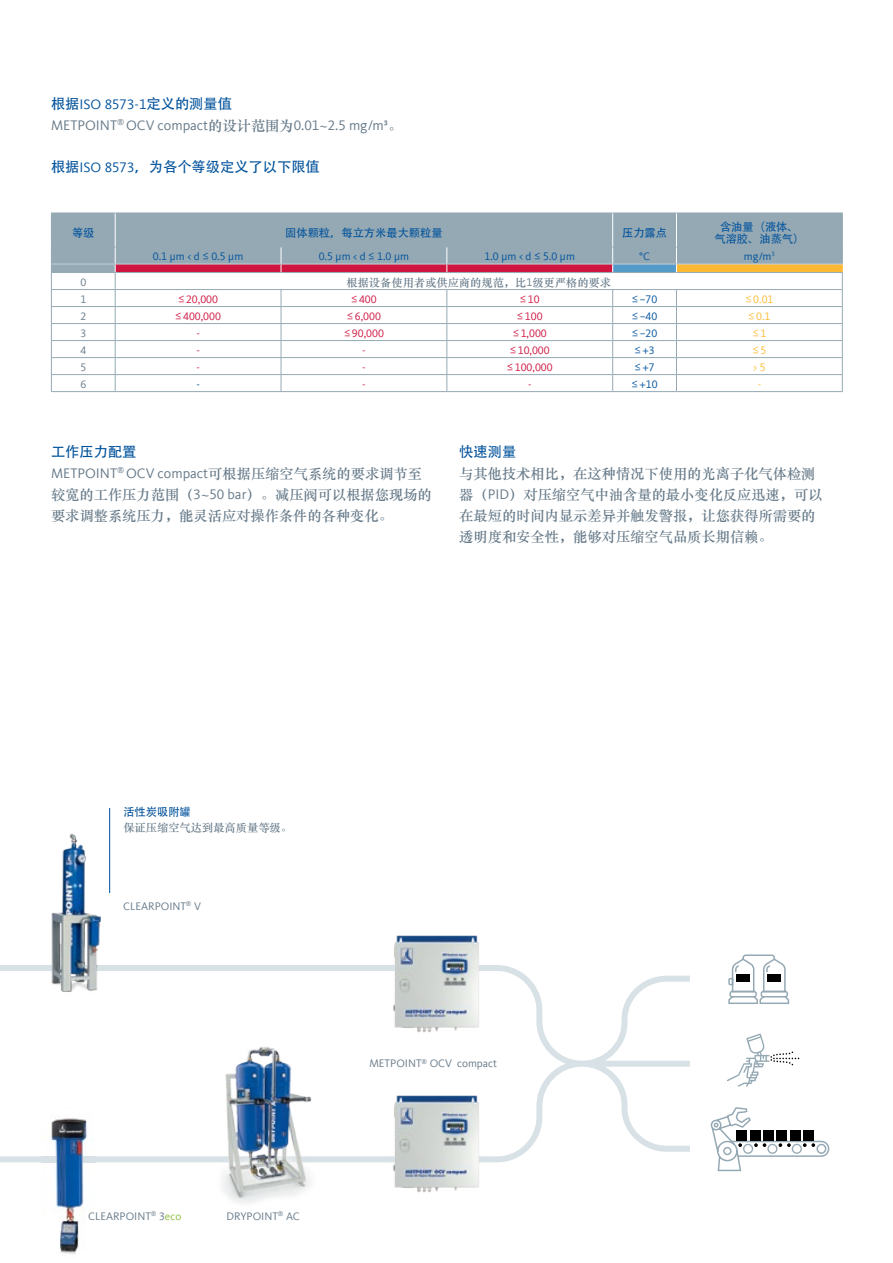
<style>
.page{position:relative;width:893px;height:1263px;background:#fff}
.page>*{position:absolute;margin:0;border:0;box-sizing:border-box;transform-origin:0 0}
.t1{font:14.25px/21px "ST Zhongsong";color:#657988}
.t2{font:14.25px/21px "Kievit Offc Pro";color:#657988}
.t3{font:14.25px "Adobe Heiti Std";color:#00529c}
.t4{font:11.25px "Kievit Offc Pro";color:#00529c}
.t5{font:11.25px "Kievit Offc Pro";color:#ce1640}
.t6{font:11.25px "Kievit Offc Pro";color:#657988}
.t7{font:11.25px/12.8px "Adobe Heiti Std";color:#00529c;text-align:center}
.t8{font:11.25px "ST Zhongsong";color:#657988}
.t9{font:11.25px "Kievit Offc Pro";color:#fdb932}
.s1{font-family:"Adobe Heiti Std";color:#00529c}
.s2{color:#00529c}
.s3{font-family:"ST Zhongsong"}
.s4{font-family:"Kievit Offc Pro"}
.s5{color:#8ebe3e}
</style>
<div class="page">
<svg style="left:0;top:965px;width:690px;height:197px"></svg>
<img style="left:41px;top:1106px;width:54px;height:148px">
<img style="left:41px;top:1156px;width:54px;height:6px">
<svg style="left:711px;top:1107px;width:118px;height:64px"></svg>
<div style="left:736px;top:1130px;width:11px;height:10px;background:#000"></div>
<div style="left:750px;top:1130px;width:10px;height:10px;background:#000"></div>
<div style="left:763px;top:1130px;width:11px;height:10px;background:#000"></div>
<div style="left:776px;top:1130px;width:11px;height:10px;background:#000"></div>
<div style="left:790px;top:1130px;width:11px;height:10px;background:#000"></div>
<div style="left:803px;top:1130px;width:11px;height:10px;background:#000"></div>
<svg style="left:728px;top:954px;width:61px;height:50px"></svg>
<div style="left:767px;top:974px;width:13px;height:8px;background:#000"></div>
<svg style="left:727px;top:1033px;width:72px;height:54px"></svg>
<img style="left:191px;top:1038px;width:136px;height:165px">
<img style="left:34px;top:834px;width:75px;height:183px">
<hr style="left:109px;top:808px;width:1px;height:85px;background:#00529c">
<img style="left:386px;top:935px;width:102px;height:101px">
<img style="left:386px;top:1088px;width:102px;height:105px">
<div style="left:52px;top:214px;width:790px;height:58px;background:#95a9b4"></div>
<div style="left:613px;top:264px;width:63px;height:9px;background:#559bca"></div>
<div style="left:676px;top:264px;width:166px;height:9px;background:#fdb932"></div>
<hr style="left:51px;top:213px;width:64px;height:1px;background:#95a9b4">
<hr style="left:51px;top:213px;width:1px;height:34px;background:#95a9b4">
<hr style="left:115px;top:213px;width:166px;height:1px;background:#95a9b4">
<hr style="left:281px;top:213px;width:166px;height:1px;background:#95a9b4">
<hr style="left:447px;top:213px;width:166px;height:1px;background:#95a9b4">
<hr style="left:613px;top:213px;width:63px;height:1px;background:#95a9b4">
<hr style="left:676px;top:213px;width:167px;height:1px;background:#95a9b4">
<hr style="left:842px;top:213px;width:1px;height:34px;background:#95a9b4">
<hr style="left:51px;top:247px;width:64px;height:1px;background:#95a9b4">
<hr style="left:613px;top:247px;width:63px;height:1px;background:#95a9b4">
<hr style="left:676px;top:247px;width:167px;height:1px;background:#95a9b4">
<hr style="left:51px;top:272px;width:64px;height:1px;background:#95a9b4">
<hr style="left:613px;top:272px;width:63px;height:1px;background:#95a9b4">
<hr style="left:676px;top:272px;width:167px;height:1px;background:#95a9b4">
<hr style="left:51px;top:289px;width:64px;height:1px;background:#95a9b4">
<hr style="left:613px;top:289px;width:63px;height:1px;background:#95a9b4">
<hr style="left:676px;top:289px;width:167px;height:1px;background:#95a9b4">
<hr style="left:51px;top:306px;width:64px;height:1px;background:#95a9b4">
<hr style="left:613px;top:306px;width:63px;height:1px;background:#95a9b4">
<hr style="left:676px;top:306px;width:167px;height:1px;background:#95a9b4">
<hr style="left:51px;top:323px;width:64px;height:1px;background:#95a9b4">
<hr style="left:613px;top:323px;width:63px;height:1px;background:#95a9b4">
<hr style="left:676px;top:323px;width:167px;height:1px;background:#95a9b4">
<hr style="left:51px;top:340px;width:64px;height:1px;background:#95a9b4">
<hr style="left:613px;top:340px;width:63px;height:1px;background:#95a9b4">
<hr style="left:676px;top:340px;width:167px;height:1px;background:#95a9b4">
<hr style="left:51px;top:357px;width:64px;height:1px;background:#95a9b4">
<hr style="left:613px;top:357px;width:63px;height:1px;background:#95a9b4">
<hr style="left:676px;top:357px;width:167px;height:1px;background:#95a9b4">
<hr style="left:51px;top:374px;width:64px;height:1px;background:#95a9b4">
<svg style="left:51px;top:248px;width:1px;height:143px"></svg>
<hr style="left:613px;top:374px;width:63px;height:1px;background:#95a9b4">
<hr style="left:676px;top:374px;width:167px;height:1px;background:#95a9b4">
<svg style="left:676px;top:290px;width:1px;height:101px"></svg>
<hr style="left:51px;top:391px;width:64px;height:1px;background:#95a9b4">
<hr style="left:115px;top:391px;width:166px;height:1px;background:#95a9b4">
<hr style="left:281px;top:391px;width:166px;height:1px;background:#95a9b4">
<hr style="left:447px;top:391px;width:166px;height:1px;background:#95a9b4">
<hr style="left:613px;top:391px;width:63px;height:1px;background:#95a9b4">
<hr style="left:676px;top:391px;width:167px;height:1px;background:#95a9b4">
<hr style="left:115px;top:213px;width:1px;height:34px;background:#fff">
<hr style="left:612px;top:213px;width:1px;height:34px;background:#fff">
<hr style="left:676px;top:213px;width:1px;height:34px;background:#fff">
<svg style="left:115px;top:247px;width:498px;height:144px"></svg>
<svg style="left:676px;top:247px;width:1px;height:25px"></svg>
<hr style="left:52px;top:264px;width:63px;height:1px;background:#c4d1d8">
<hr style="left:115px;top:264px;width:166px;height:1px;background:#c4d1d8">
<hr style="left:281px;top:264px;width:166px;height:1px;background:#c4d1d8">
<hr style="left:447px;top:264px;width:166px;height:1px;background:#c4d1d8">
<hr style="left:613px;top:264px;width:63px;height:1px;background:#c4d1d8">
<hr style="left:676px;top:264px;width:167px;height:1px;background:#c4d1d8">
<svg style="left:842px;top:247px;width:1px;height:144px"></svg>
<p class="t2" style="left:51px;top:93px;width:353px"><span class="s1">根据</span><span class="s2">ISO 8573-1</span><span class="s1">定义的测量值<br></span>METPOINT<sup>®</sup> OCV compact<span class="s3">的设计范围为</span>0.01~2.5 mg/m³<span class="s3">。</span></p>
<p class="t3" style="left:51px;top:158px;width:270px">根据<span class="s4">ISO 8573</span>，为各个等级定义了以下限值</p>
<p class="t7" style="left:72px;top:227px;width:24px">等级</p>
<p class="t7" style="left:285px;top:227px;width:159px">固体颗粒，每立方米最大颗粒量</p>
<p class="t7" style="left:622px;top:227px;width:46px">压力露点</p>
<p class="t7" style="left:714px;top:220px;width:92px">含油量（液体、气溶胶、油蒸气）</p>
<p class="t4" style="left:153px;top:249px;width:92px">0.1 µm &lt; d ≤ 0.5 µm</p>
<p class="t4" style="left:319px;top:249px;width:92px">0.5 µm &lt; d ≤ 1.0 µm</p>
<p class="t4" style="left:485px;top:249px;width:92px">1.0 µm &lt; d ≤ 5.0 µm</p>
<p class="t4" style="left:639px;top:249px;width:12px">°C</p>
<p class="t4" style="left:744px;top:249px;width:32px">mg/m<sup>3</sup></p>
<p class="t6" style="left:80px;top:275px;width:7px">0</p>
<p class="t8" style="left:346px;top:274px;width:266px">根据设备使用者或供应商的规范，比<span class="s4">1</span>级更严格的要求</p>
<p class="t6" style="left:80px;top:292px;width:7px">1</p>
<p class="t5" style="left:178px;top:292px;width:41px">≤20,000</p>
<p class="t5" style="left:351px;top:292px;width:27px">≤400</p>
<p class="t5" style="left:520px;top:292px;width:21px">≤10</p>
<p class="t4" style="left:632px;top:292px;width:27px">≤ –70</p>
<p class="t9" style="left:745px;top:292px;width:30px">≤ 0.01</p>
<p class="t6" style="left:80px;top:309px;width:7px">2</p>
<p class="t5" style="left:175px;top:309px;width:47px">≤400,000</p>
<p class="t5" style="left:347px;top:309px;width:36px">≤6,000</p>
<p class="t5" style="left:517px;top:309px;width:27px">≤100</p>
<p class="t4" style="left:632px;top:309px;width:27px">≤ –40</p>
<p class="t9" style="left:748px;top:309px;width:24px">≤ 0.1</p>
<p class="t6" style="left:80px;top:326px;width:7px">3</p>
<p class="t5" style="left:196px;top:326px;width:5px">-</p>
<p class="t5" style="left:344px;top:326px;width:41px">≤90,000</p>
<p class="t5" style="left:513px;top:326px;width:36px">≤1,000</p>
<p class="t4" style="left:632px;top:326px;width:27px">≤ –20</p>
<p class="t9" style="left:752px;top:325px;width:15px">≤ 1</p>
<p class="t6" style="left:80px;top:343px;width:7px">4</p>
<p class="t5" style="left:196px;top:343px;width:5px">-</p>
<p class="t5" style="left:362px;top:343px;width:5px">-</p>
<p class="t5" style="left:510px;top:343px;width:41px">≤10,000</p>
<p class="t4" style="left:634px;top:343px;width:22px">≤ +3</p>
<p class="t9" style="left:752px;top:342px;width:15px">≤ 5</p>
<p class="t6" style="left:80px;top:360px;width:7px">5</p>
<p class="t5" style="left:196px;top:360px;width:5px">-</p>
<p class="t5" style="left:362px;top:360px;width:5px">-</p>
<p class="t5" style="left:507px;top:360px;width:47px">≤100,000</p>
<p class="t4" style="left:634px;top:360px;width:22px">≤ +7</p>
<p class="t9" style="left:753px;top:360px;width:14px">&gt; 5</p>
<p class="t6" style="left:80px;top:377px;width:7px">6</p>
<p class="t4" style="left:196px;top:377px;width:5px">-</p>
<p class="t5" style="left:362px;top:377px;width:5px">-</p>
<p class="t5" style="left:528px;top:377px;width:5px">-</p>
<p class="t4" style="left:631px;top:377px;width:28px">≤ +10</p>
<p class="t9" style="left:758px;top:377px;width:5px">-</p>
<p class="t3" style="left:51px;top:443px;width:87px">工作压力配置</p>
<p class="t2" style="left:51px;top:462px;width:372px">METPOINT<sup>®</sup> OCV compact<span class="s3">可根据压缩空气系统的要求调节至</span></p>
<p class="t1" style="left:51px;top:483px;width:382px">较宽的工作压力范围（<span class="s4">3~50 bar</span>）。减压阀可以根据您现场的要求调整系统压力，能灵活应对操作条件的各种变化。</p>
<p class="t3" style="left:459px;top:443px;width:58px">快速测量</p>
<p class="t1" style="left:459px;top:462px;width:365px">与其他技术相比，在这种情况下使用的光离子化气体检测器（<span class="s4">PID</span>）对压缩空气中油含量的最小变化反应迅速，可以在最短的时间内显示差异并触发警报，让您获得所需要的透明度和安全性，能够对压缩空气品质长期信赖。</p>
<p class="t7" style="left:123px;top:806px;width:69px">活性炭吸附罐</p>
<p class="t8" style="left:123px;top:820px;width:170px">保证压缩空气达到最高质量等级。</p>
<p class="t6" style="left:123px;top:899px;width:79px">CLEARPOINT<sup>®</sup> V</p>
<p class="t6" style="left:88px;top:1209px;width:95px">CLEARPOINT<sup>®</sup> 3<span class="s5">eco</span></p>
<p class="t6" style="left:226px;top:1209px;width:75px">DRYPOINT<sup>®</sup> AC</p>
<p class="t6" style="left:369px;top:1057px;width:129px">METPOINT<sup>®</sup> OCV compact</p>
</div>
